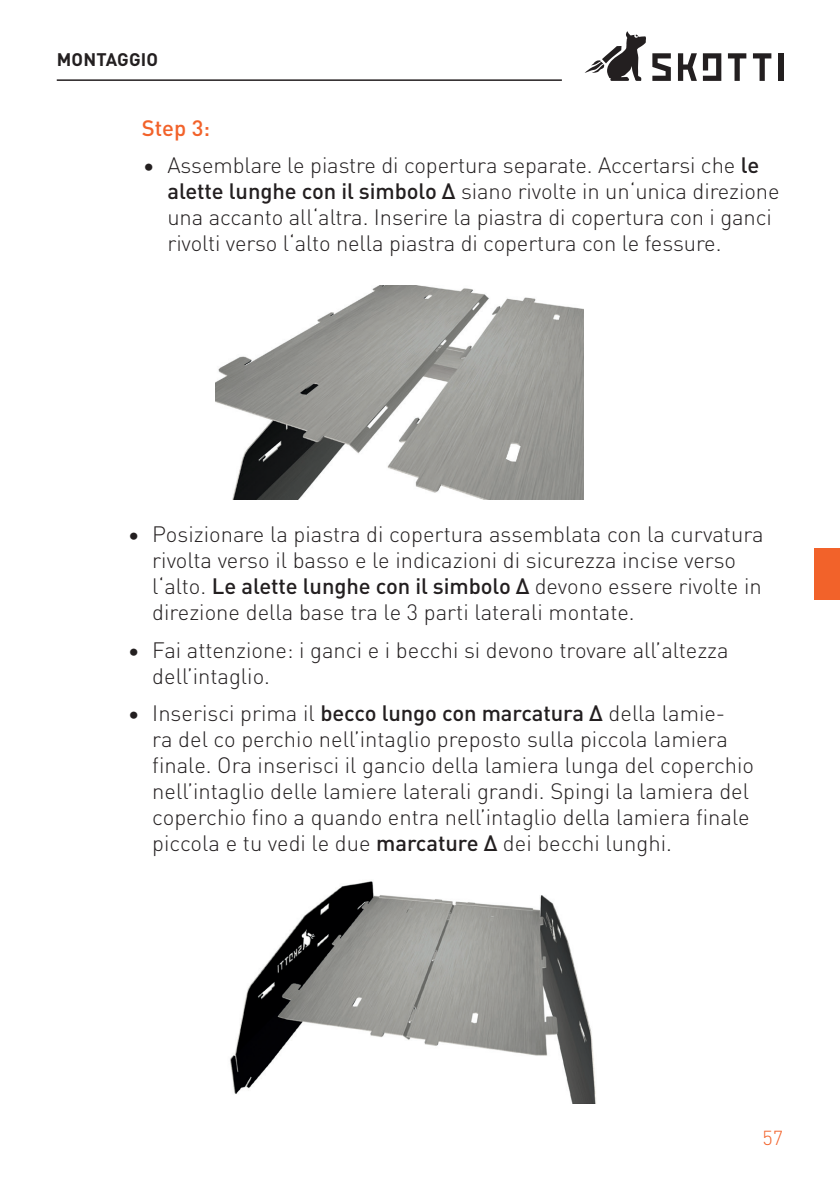
<style>
.page{position:relative;width:840px;height:1191px;background:#fff}
.page>*{position:absolute;margin:0;border:0;box-sizing:border-box;transform-origin:0 0}
.t1{font:300 22px/26px "DIN Pro";color:#231f20}
.t2{font:500 22px "DIN Pro";color:#f2622a}
.t3{font:300 20px "DIN Pro";color:#f2622a}
.t4{font:700 18px "DIN Pro";letter-spacing:.01em;color:#231f20}
.s1{font-weight:500}
</style>
<div class="page">
<svg style="left:652px;top:53px;width:18px;height:28px"></svg>
<svg style="left:677px;top:53px;width:19px;height:28px"></svg>
<svg style="left:727px;top:53px;width:19px;height:28px"></svg>
<svg style="left:753px;top:53px;width:18px;height:28px"></svg>
<div style="left:777px;top:53px;width:5px;height:28px;background:#231f20"></div>
<svg style="left:702px;top:53px;width:19px;height:28px"></svg>
<svg style="left:584px;top:31px;width:61px;height:50px"></svg>
<hr style="left:57px;top:79px;width:504px;height:2px;background:#231f20">
<img style="left:215px;top:285px;width:368px;height:214px">
<img style="left:230px;top:881px;width:366px;height:222px">
<div style="left:814px;top:549px;width:25px;height:51px;background:#f2622a"></div>
<p class="t4" style="left:57px;top:45px;width:103px">MONTAGGIO</p>
<p class="t2" style="left:142px;top:111px;width:70px">Step 3:</p>
<p class="t1" style="left:167px;top:151px;width:613px;text-indent:-25px">• Assemblare le piastre di copertura separate. Accertarsi che <span class="s1">le alette lunghe con il simbolo Δ</span> siano rivolte in un‘unica direzione una accanto all‘altra. Inserire la piastra di copertura con i ganci rivolti verso l‘alto nella piastra di copertura con le fessure.</p>
<p class="t1" style="left:152px;top:520px;width:612px;text-indent:-25px">• Posizionare la piastra di copertura assemblata con la curvatura rivolta verso il basso e le indicazioni di sicurezza incise verso l‘alto. <span class="s1">Le alette lunghe con il simbolo Δ</span> devono essere rivolte in direzione della base tra le 3 parti laterali montate.</p>
<p class="t1" style="left:152px;top:635px;width:577px;text-indent:-25px">• Fai attenzione: i ganci e i becchi si devono trovare all’altezza dell’intaglio.</p>
<p class="t1" style="left:152px;top:698px;width:603px;text-indent:-25px">• Inserisci prima il <span class="s1">becco lungo con marcatura Δ</span> della lamie-<br>ra del co perchio nell’intaglio preposto sulla piccola lamiera finale. Ora inserisci il gancio della lamiera lunga del coperchio nell’intaglio delle lamiere laterali grandi. Spingi la lamiera del coperchio fino a quando entra nell’intaglio della lamiera finale piccola e tu vedi le due <span class="s1">marcature Δ</span> dei becchi lunghi.</p>
<p class="t3" style="left:762px;top:1123px;width:22px">57</p>
</div>
